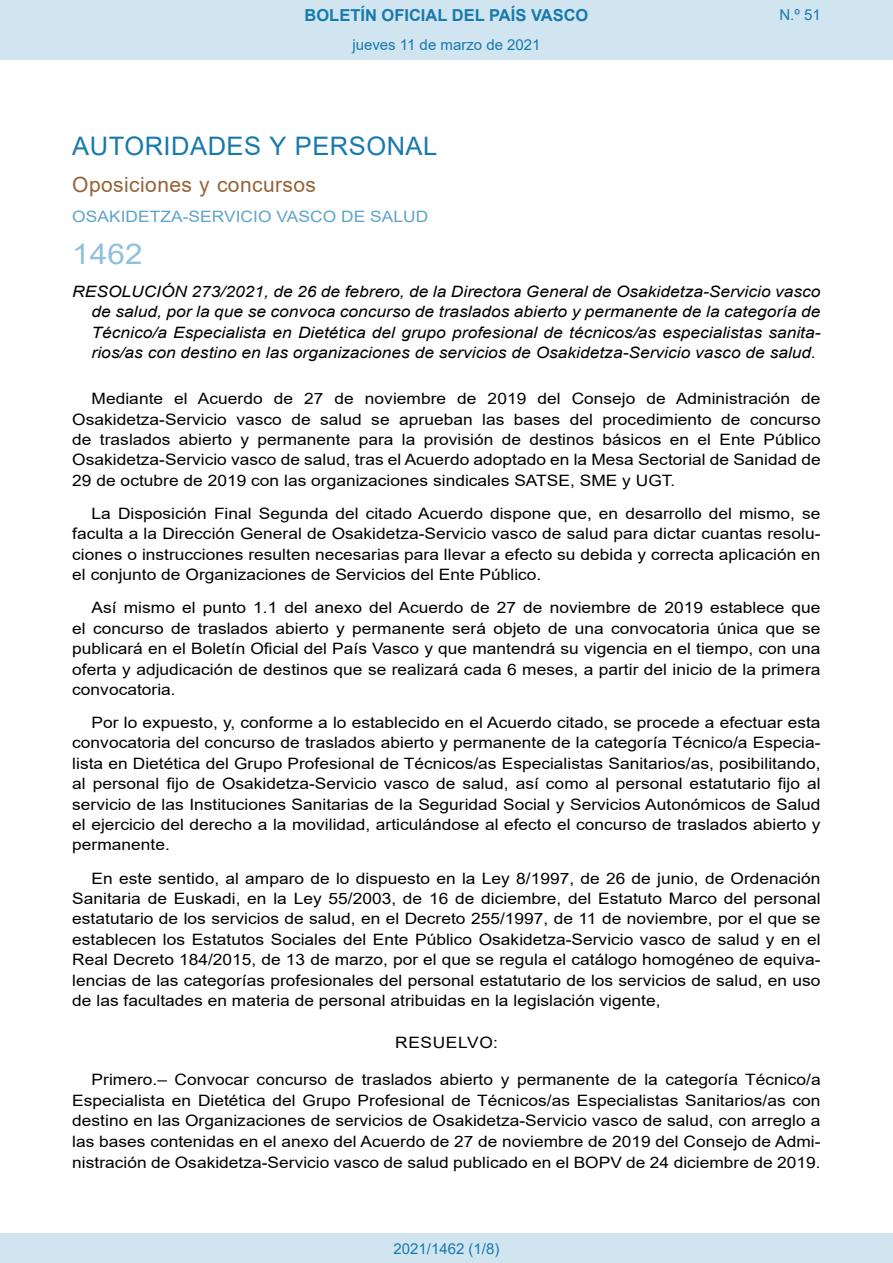
<style>
.page{position:relative;width:893px;height:1263px;background:#fff}
.page>*{position:absolute;margin:0;border:0;box-sizing:border-box;transform-origin:0 0}
.BOPVOrden{font:28.5px "Arial";color:#90c0db;scale:1.11 1}
.BOPVSeccion{font:25.5px "Arial";letter-spacing:.02em;color:#1879ad}
.BOPVSubseccion{font:21px "Arial";letter-spacing:.02em;color:#956338}
.t1{font:700 16.5px "Arial";color:#1879ad}
.BOPVDetalle{font:15.6px/20.4px "Arial";color:#000;text-align:justify;scale:1.11 1}
.BOPVTitulo{font:italic 15.6px/20.4px "Arial";color:#000;text-align:justify;scale:1.11 1}
.BOPVOrganismo{font:15.6px "Arial";letter-spacing:.005em;color:#5ea4ca;scale:1.11 1}
.BOPVClave{font:15.6px "Arial";letter-spacing:.035em;color:#000;scale:1.11 1}
.Paginacion_Centro{font:15px "Arial";color:#1879ad}
</style>
<div class="page">
<div style="left:0;top:0;width:893px;height:60px;background:#d0e5f0"></div>
<div style="left:0;top:1233px;width:893px;height:30px;background:#d0e5f0"></div>
<p class="t1" style="left:305px;top:3px;width:285px">BOLETÍN OFICIAL DEL PAÍS VASCO</p>
<p class="Paginacion_Centro" style="left:352px;top:35px;width:190px">jueves 11 de marzo de 2021</p>
<p class="Paginacion_Centro" style="left:779px;top:5px;width:43px">N.º 51</p>
<p class="BOPVSeccion" style="left:72px;top:128px;width:367px">AUTORIDADES Y PERSONAL</p>
<p class="BOPVSubseccion" style="left:72px;top:170px;width:245px">Oposiciones y concursos</p>
<p class="BOPVOrganismo" style="left:72px;top:205px;width:322px">OSAKIDETZA-SERVICIO VASCO DE SALUD</p>
<p class="BOPVOrden" style="left:72px;top:234px;width:65px">1462</p>
<p class="BOPVTitulo" style="left:92px;top:282px;width:658px;text-indent:-19px">RESOLUCIÓN 273/2021, de 26 de febrero, de la Directora General de Osakidetza-Servicio vasco de salud, por la que se convoca concurso de traslados abierto y permanente de la categoría de Técnico/a Especialista en Dietética del grupo profesional de técnicos/as especialistas sanita&shy;rios/as con destino en las organizaciones de servicios de Osakidetza-Servicio vasco de salud.</p>
<p class="BOPVDetalle" style="left:72px;top:388px;width:676px;text-indent:19px">Mediante el Acuerdo de 27 de noviembre de 2019 del Consejo de Administración de Osakidetza-Servicio vasco de salud se aprueban las bases del procedimiento de concurso de traslados abierto y permanente para la provisión de destinos básicos en el Ente Público Osakidetza-Servicio vasco de salud, tras el Acuerdo adoptado en la Mesa Sectorial de Sanidad de 29 de octubre de 2019 con las organizaciones sindicales SATSE, SME y UGT.</p>
<p class="BOPVDetalle" style="left:72px;top:503px;width:676px;text-indent:19px">La Disposición Final Segunda del citado Acuerdo dispone que, en desarrollo del mismo, se faculta a la Dirección General de Osakidetza-Servicio vasco de salud para dictar cuantas resolu&shy;ciones o instrucciones resulten necesarias para llevar a efecto su debida y correcta aplicación en el conjunto de Organizaciones de Servicios del Ente Público.</p>
<p class="BOPVDetalle" style="left:72px;top:597px;width:676px;text-indent:19px">Así mismo el punto 1.1 del anexo del Acuerdo de 27 de noviembre de 2019 establece que el concurso de traslados abierto y permanente será objeto de una convocatoria única que se publicará en el Boletín Oficial del País Vasco y que mantendrá su vigencia en el tiempo, con una oferta y adjudicación de destinos que se realizará cada 6 meses, a partir del inicio de la primera convocatoria.</p>
<p class="BOPVDetalle" style="left:72px;top:712px;width:676px;text-indent:19px">Por lo expuesto, y, conforme a lo establecido en el Acuerdo citado, se procede a efectuar esta convocatoria del concurso de traslados abierto y permanente de la categoría Técnico/a Especia&shy;lista en Dietética del Grupo Profesional de Técnicos/as Especialistas Sanitarios/as, posibilitando, al personal fijo de Osakidetza-Servicio vasco de salud, así como al personal estatutario fijo al servicio de las Instituciones Sanitarias de la Seguridad Social y Servicios Autonómicos de Salud el ejercicio del derecho a la movilidad, articulándose al efecto el concurso de traslados abierto y permanente.</p>
<p class="BOPVDetalle" style="left:72px;top:868px;width:676px;text-indent:19px">En este sentido, al amparo de lo dispuesto en la Ley 8/1997, de 26 de junio, de Ordenación Sanitaria de Euskadi, en la Ley 55/2003, de 16 de diciembre, del Estatuto Marco del personal estatutario de los servicios de salud, en el Decreto 255/1997, de 11 de noviembre, por el que se establecen los Estatutos Sociales del Ente Público Osakidetza-Servicio vasco de salud y en el Real Decreto 184/2015, de 13 de marzo, por el que se regula el catálogo homogéneo de equiva&shy;lencias de las categorías profesionales del personal estatutario de los servicios de salud, en uso de las facultades en materia de personal atribuidas en la legislación vigente,</p>
<p class="BOPVClave" style="left:395px;top:1031px;width:94px">RESUELVO:</p>
<p class="BOPVDetalle" style="left:72px;top:1069px;width:676px;text-indent:19px">Primero.– Convocar concurso de traslados abierto y permanente de la categoría Técnico/a Especialista en Dietética del Grupo Profesional de Técnicos/as Especialistas Sanitarios/as con destino en las Organizaciones de servicios de Osakidetza-Servicio vasco de salud, con arreglo a las bases contenidas en el anexo del Acuerdo de 27 de noviembre de 2019 del Consejo de Admi&shy;nistración de Osakidetza-Servicio vasco de salud publicado en el BOPV de 24 diciembre de 2019.</p>
<p class="Paginacion_Centro" style="left:393px;top:1238px;width:107px">2021/1462 (1/8)</p>
</div>
